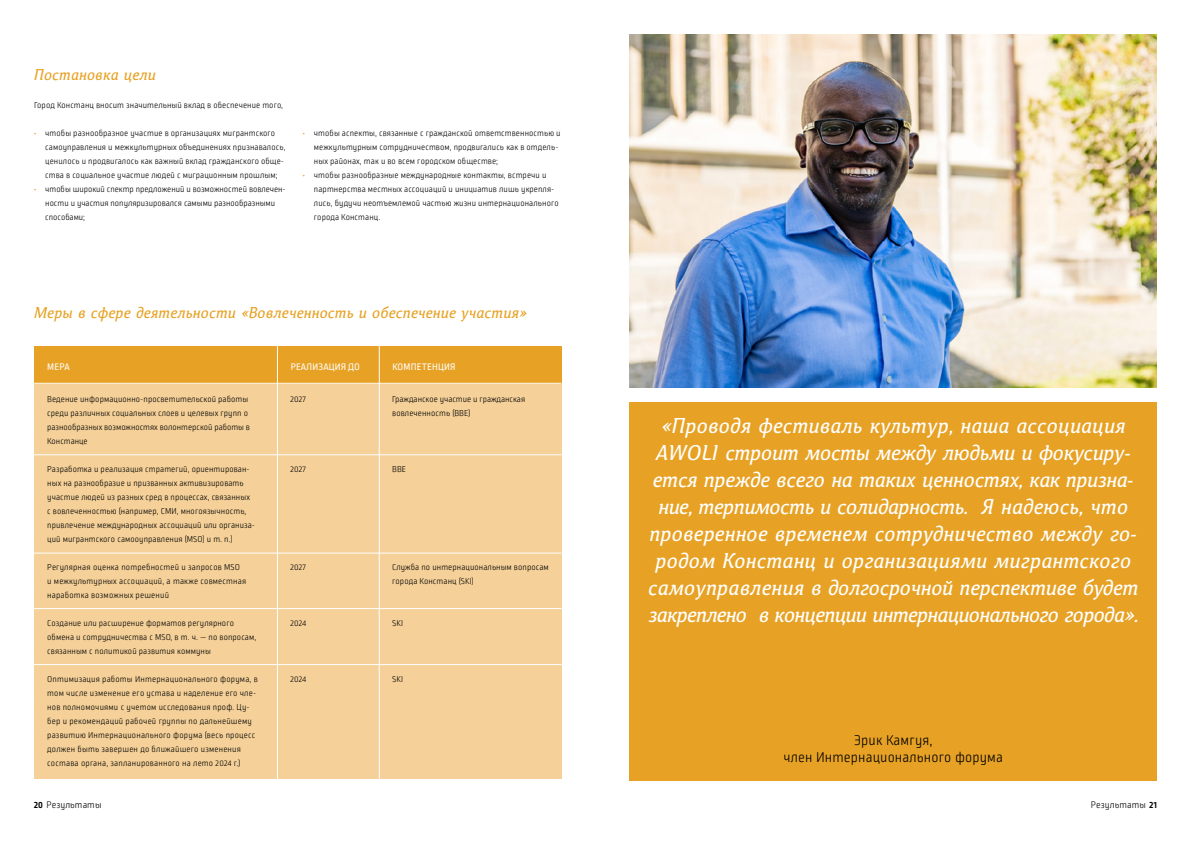
<style>
.page{position:relative;width:1191px;height:842px;background:#fff}
.page>*{position:absolute;margin:0;border:0;box-sizing:border-box;transform-origin:0 0}
.t1{font:italic 22px/27px "Calendula";color:#fff;text-align:center}
.t2{font:italic 16px "Calendula";letter-spacing:.02em;color:#e7a225}
.t3{font:300 15px/17px "Ropa Mix Pro";letter-spacing:.01em;color:#000;text-align:center}
.t4{font:10px "Ropa Mix Pro";letter-spacing:.02em;color:#fff}
.t5{font:300 10px "Ropa Mix Pro";letter-spacing:.01em;color:#000}
.t6{font:300 9px/14px "Ropa Mix Pro";letter-spacing:.01em;color:#000}
.s1{font-weight:700;color:#e7a225}
.s2{font-weight:700}
</style>
<div class="page">
<div style="left:629px;top:402px;width:528px;height:378px;background:#e7a225"></div>
<img style="left:629px;top:34px;width:528px;height:354px">
<div style="left:34px;top:368px;width:527px;height:411px;background:#f5d199"></div>
<div style="left:34px;top:346px;width:527px;height:38px;background:#e7a225"></div>
<hr style="left:34px;top:383px;width:527px;height:1px;background:#fff">
<hr style="left:34px;top:454px;width:527px;height:1px;background:#fff">
<hr style="left:277px;top:346px;width:1px;height:434px;background:#fff">
<hr style="left:379px;top:346px;width:1px;height:434px;background:#fff">
<hr style="left:34px;top:553px;width:527px;height:1px;background:#fff">
<hr style="left:34px;top:608px;width:527px;height:1px;background:#fff">
<hr style="left:34px;top:664px;width:527px;height:1px;background:#fff">
<h2 class="t2" style="left:34px;top:65px;width:123px">Постановка цели</h2>
<p class="t6" style="left:34px;top:99px;width:251px">Город Констанц вносит значительный вклад в обеспечение того,</p>
<p class="t6" style="left:45px;top:127px;width:242px;text-indent:-11px"><span class="s1">•</span> чтобы разнообразное участие в организациях мигрантского самоуправления и межкультурных объединениях признавалось, ценилось и продвигалось как важный вклад гражданского обще&shy;ства в социальное участие людей с миграционным прошлым;</p>
<p class="t6" style="left:45px;top:183px;width:242px;text-indent:-11px"><span class="s1">•</span> чтобы широкий спектр предложений и возможностей вовлечен&shy;ности и участия популяризировался самыми разнообразными способами;</p>
<p class="t6" style="left:314px;top:127px;width:248px;text-indent:-11px"><span class="s1">•</span> чтобы аспекты, связанные с гражданской ответственностью и межкультурным сотрудничеством, продвигались как в отдель&shy;ных районах, так и во всем городском обществе;</p>
<p class="t6" style="left:314px;top:169px;width:246px;text-indent:-11px"><span class="s1">•</span> чтобы разнообразные международные контакты, встречи и партнерства местных ассоциаций и инициатив лишь укрепля&shy;лись, будучи неотъемлемой частью жизни интернационального города Констанц.</p>
<h2 class="t2" style="left:34px;top:303px;width:494px">Меры в сфере деятельности «Вовлеченность и обеспечение участия»</h2>
<p class="t4" style="left:47px;top:361px;width:24px">МЕРА</p>
<p class="t4" style="left:291px;top:361px;width:71px">РЕАЛИЗАЦИЯ ДО</p>
<p class="t4" style="left:392px;top:361px;width:65px">КОМПЕТЕНЦИЯ</p>
<p class="t6" style="left:47px;top:393px;width:204px">Ведение информационно-просветительской работы среди различных социальных слоев и целевых групп о разнообразных возможностях волонтерской работы в Констанце</p>
<p class="t6" style="left:47px;top:463px;width:209px">Разработка и реализация стратегий, ориентирован&shy;ных на разнообразие и призванных активизировать участие людей из разных сред в процессах, связанных с вовлеченностью (например, СМИ, многоязычность, привлечение международных ассоциаций или организа&shy;ций мигрантского самооуправления (MSO) и т. п.)</p>
<p class="t6" style="left:47px;top:561px;width:201px">Регулярная оценка потребностей и запросов MSO и межкультурных ассоциаций, а также совместная наработка возможных решений</p>
<p class="t6" style="left:47px;top:617px;width:210px">Создание или расширение форматов регулярного обмена и сотрудничества с MSO, в т. ч. — по вопросам, связанным с политикой развития коммуны</p>
<p class="t6" style="left:47px;top:673px;width:212px">Оптимизация работы Интернационального форума, в том числе изменение его устава и наделение его чле&shy;нов полномочиями с учетом исследования проф. Цу&shy;бер и рекомендаций рабочей группы по дальнейшему развитию Интернационального форума (весь процесс должен быть завершен до ближайшего изменения состава органа, запланированного на лето 2024 г.)</p>
<p class="t5" style="left:34px;top:799px;width:69px"><span class="s2">20</span> Результаты</p>
<p class="t6" style="left:290px;top:393px;width:17px">2027</p>
<p class="t6" style="left:290px;top:463px;width:17px">2027</p>
<p class="t6" style="left:290px;top:561px;width:17px">2027</p>
<p class="t6" style="left:290px;top:617px;width:17px">2024</p>
<p class="t6" style="left:290px;top:673px;width:17px">2024</p>
<p class="t6" style="left:392px;top:393px;width:134px">Гражданское участие и гражданская вовлеченность (BBE)</p>
<p class="t6" style="left:392px;top:463px;width:16px">BBE</p>
<p class="t6" style="left:392px;top:561px;width:158px">Служба по интернациональным вопросам города Констанц (SKI)</p>
<p class="t6" style="left:392px;top:617px;width:12px">SKI</p>
<p class="t6" style="left:392px;top:673px;width:12px">SKI</p>
<p class="t1" style="left:648px;top:412px;width:491px">«Проводя фестиваль культур, наша ассоциация AWOLI строит мосты между людьми и фокусиру&shy;ется прежде всего на таких ценностях, как призна&shy;ние, терпимость и солидарность. Я надеюсь, что проверенное временем сотрудничество между го&shy;родом Констанц и организациями мигрантского самоуправления в долгосрочной перспективе будет закреплено в концепции интернационального города».</p>
<h3 class="t3" style="left:783px;top:732px;width:221px">Эрик Камгуя,<br>член Интернационального форума</h3>
<p class="t5" style="left:1091px;top:799px;width:67px">Результаты <span class="s2">21</span></p>
</div>
